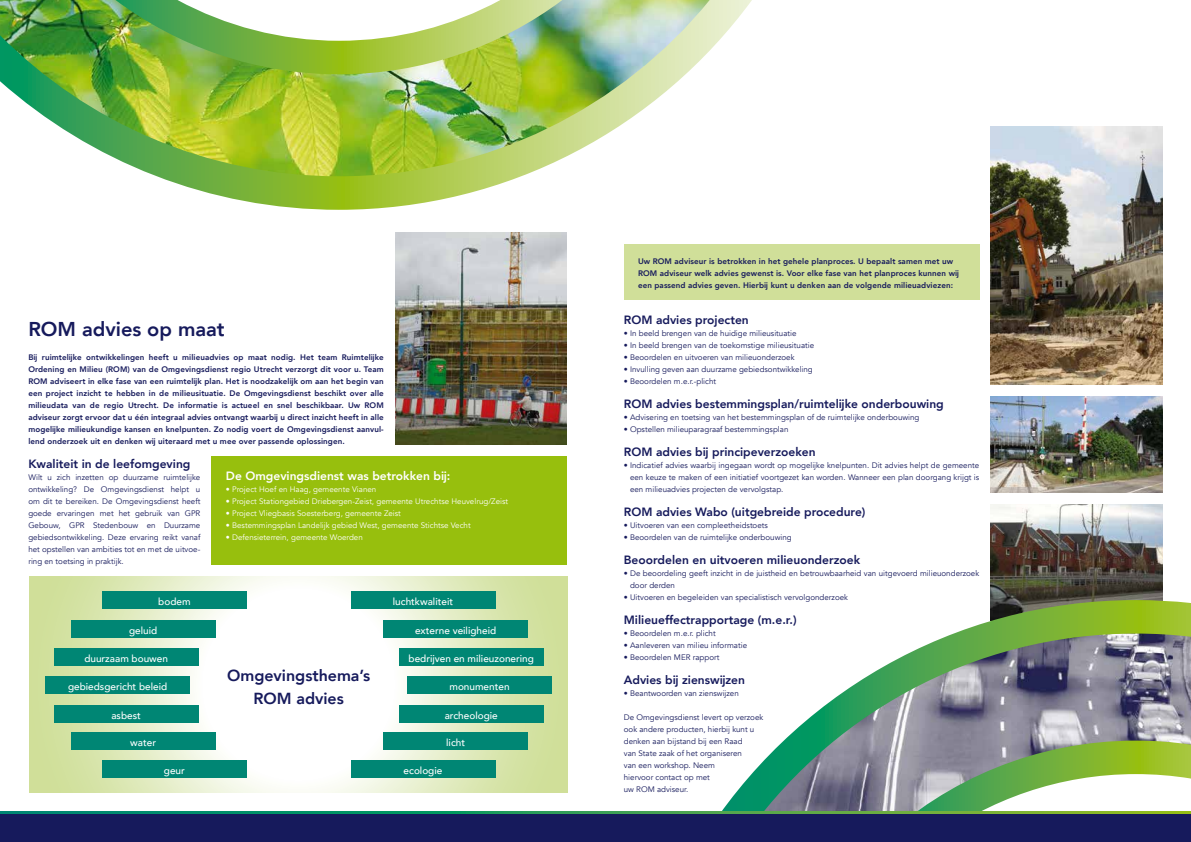
<style>
.page{position:relative;width:1191px;height:842px;background:#fff}
.page>*{position:absolute;margin:0;border:0;box-sizing:border-box;transform-origin:0 0}
.t1{font:800 20px "Avenir";color:#161a5c}
.t2{font:800 16px/23px "Avenir";color:#161a5c;text-align:center}
.t3{font:800 12px "Avenir";color:#161a5c}
.t4{font:800 12px "Avenir";color:#fff}
.t5{font:500 10px "Avenir";color:#fff}
.t6{font:8px/12px "Avenir";color:#161a5c;text-align:justify}
.t7{font:800 8px/12px "Avenir";letter-spacing:.01em;color:#161a5c;text-align:justify}
.t8{font:8px "Avenir";color:#fff}
</style>
<div class="page">
<img style="left:990px;top:396px;width:172px;height:96px">
<img style="left:990px;top:504px;width:172px;height:96px">
<svg style="left:722px;top:600px;width:469px;height:211px"></svg>
<img style="left:0;top:0;width:752px;height:210px">
<div style="left:0;top:814px;width:1191px;height:28px;background:#161a5c"></div>
<svg style="left:0;top:811px;width:1191px;height:3px;background:#39a051"></svg>
<div style="left:212px;top:456px;width:355px;height:108px;background:#97bf0d"></div>
<svg style="left:29px;top:576px;width:538px;height:216px"></svg>
<div style="left:624px;top:245px;width:355px;height:55px;background:#d0df99"></div>
<img style="left:990px;top:126px;width:172px;height:258px">
<div style="left:407px;top:676px;width:145px;height:17px;background:#008674"></div>
<div style="left:54px;top:705px;width:144px;height:17px;background:#008674"></div>
<div style="left:351px;top:592px;width:144px;height:17px;background:#008674"></div>
<div style="left:383px;top:620px;width:145px;height:17px;background:#008674"></div>
<div style="left:399px;top:648px;width:144px;height:17px;background:#008674"></div>
<div style="left:399px;top:705px;width:144px;height:17px;background:#008674"></div>
<div style="left:383px;top:732px;width:145px;height:17px;background:#008674"></div>
<div style="left:351px;top:760px;width:144px;height:17px;background:#008674"></div>
<div style="left:102px;top:760px;width:145px;height:17px;background:#008674"></div>
<div style="left:71px;top:732px;width:144px;height:17px;background:#008674"></div>
<div style="left:45px;top:677px;width:145px;height:17px;background:#008674"></div>
<div style="left:54px;top:648px;width:144px;height:17px;background:#008674"></div>
<div style="left:71px;top:620px;width:144px;height:17px;background:#008674"></div>
<div style="left:102px;top:592px;width:145px;height:17px;background:#008674"></div>
<img style="left:396px;top:232px;width:170px;height:212px">
<h1 class="t1" style="left:28px;top:313px;width:198px">ROM advies op maat</h1>
<p class="t7" style="left:28px;top:351px;width:357px">Bij ruimtelijke ontwikkelingen heeft u milieuadvies op maat nodig. Het team Ruimtelijke Ordening en Milieu (ROM) van de Omgevingsdienst regio Utrecht verzorgt dit voor u. Team ROM adviseert in elke fase van een ruimtelijk plan. Het is noodzakelijk om aan het begin van een project inzicht te hebben in de milieusituatie. De Omgevingsdienst beschikt over alle milieudata van de regio Utrecht. De informatie is actueel en snel beschikbaar. Uw ROM adviseur zorgt ervoor dat u één integraal advies ontvangt waarbij u direct inzicht heeft in alle mogelijke milieukundige kansen en knelpunten. Zo nodig voert de Omgevingsdienst aanvul&shy;lend onderzoek uit en denken wij uiteraard met u mee over passende oplossingen.</p>
<h3 class="t3" style="left:28px;top:454px;width:164px">Kwaliteit in de leefomgeving</h3>
<p class="t6" style="left:28px;top:471px;width:173px">Wilt u zich inzetten op duurzame ruimtelijke ontwikkeling? De Omgevingsdienst helpt u om dit te bereiken. De Omgevingsdienst heeft goede ervaringen met het gebruik van GPR Gebouw, GPR Stedenbouw en Duurzame gebiedsontwikkeling. Deze ervaring reikt vanaf het opstellen van ambities tot en met de uitvoe&shy;ring en toetsing in praktijk.</p>
<h3 class="t4" style="left:226px;top:466px;width:226px">De Omgevingsdienst was betrokken bij:</h3>
<p class="t8" style="left:226px;top:484px;width:152px">• Project Hoef en Haag, gemeente Vianen</p>
<p class="t8" style="left:226px;top:496px;width:284px">• Project Stationgebied Driebergen-Zeist, gemeente Utrechtse Heuvelrug/Zeist</p>
<p class="t8" style="left:226px;top:508px;width:176px">• Project Vliegbasis Soesterberg, gemeente Zeist</p>
<p class="t8" style="left:226px;top:520px;width:246px">• Bestemmingsplan Landelijk gebied West, gemeente Stichtse Vecht</p>
<p class="t8" style="left:226px;top:532px;width:138px">• Defensieterrein, gemeente Woerden</p>
<p class="t5" style="left:158px;top:593px;width:34px">bodem</p>
<p class="t5" style="left:129px;top:622px;width:30px">geluid</p>
<p class="t5" style="left:84px;top:650px;width:85px">duurzaam bouwen</p>
<p class="t5" style="left:68px;top:678px;width:101px">gebiedsgericht beleid</p>
<p class="t5" style="left:111px;top:706px;width:31px">asbest</p>
<p class="t5" style="left:130px;top:734px;width:27px">water</p>
<h2 class="t2" style="left:227px;top:664px;width:145px">Omgevingsthema’s<br>ROM advies</h2>
<p class="t5" style="left:393px;top:593px;width:62px">luchtkwaliteit</p>
<p class="t5" style="left:415px;top:622px;width:83px">externe veiligheid</p>
<p class="t5" style="left:408px;top:650px;width:127px">bedrijven en milieuzonering</p>
<p class="t5" style="left:449px;top:678px;width:62px">monumenten</p>
<p class="t5" style="left:445px;top:706px;width:54px">archeologie</p>
<p class="t5" style="left:446px;top:734px;width:20px">licht</p>
<p class="t5" style="left:164px;top:761px;width:22px">geur</p>
<p class="t5" style="left:403px;top:761px;width:40px">ecologie</p>
<p class="t7" style="left:638px;top:255px;width:320px;text-align:left">Uw ROM adviseur is betrokken in het gehele planproces. U bepaalt samen met uw<br>ROM adviseur welk advies gewenst is. Voor elke fase van het planproces kunnen wij een passend advies geven. Hierbij kunt u denken aan de volgende milieuadviezen:</p>
<h3 class="t3" style="left:624px;top:310px;width:126px">ROM advies projecten</h3>
<p class="t6" style="left:624px;top:327px;width:174px">• In beeld brengen van de huidige milieusituatie</p>
<p class="t6" style="left:624px;top:339px;width:192px">• In beeld brengen van de toekomstige milieusituatie</p>
<p class="t6" style="left:624px;top:351px;width:172px">• Beoordelen en uitvoeren van milieuonderzoek</p>
<p class="t6" style="left:624px;top:363px;width:190px">• Invulling geven aan duurzame gebiedsontwikkeling</p>
<p class="t6" style="left:624px;top:375px;width:94px">• Beoordelen m.e.r.-plicht</p>
<h3 class="t3" style="left:624px;top:394px;width:321px">ROM advies bestemmingsplan/ruimtelijke onderbouwing</h3>
<p class="t6" style="left:624px;top:411px;width:297px">• Advisering en toetsing van het bestemmingsplan of de ruimtelijke onderbouwing</p>
<p class="t6" style="left:624px;top:423px;width:166px">• Opstellen milieuparagraaf bestemmingsplan</p>
<h3 class="t3" style="left:624px;top:442px;width:193px">ROM advies bij principeverzoeken</h3>
<p class="t6" style="left:630px;top:459px;width:351px;text-indent:-6px">• Indicatief advies waarbij ingegaan wordt op mogelijke knelpunten. Dit advies helpt de gemeente een keuze te maken of een initiatief voortgezet kan worden. Wanneer een plan doorgang krijgt is een milieuadvies projecten de vervolgstap.</p>
<h3 class="t3" style="left:624px;top:502px;width:243px">ROM advies Wabo (uitgebreide procedure)</h3>
<p class="t6" style="left:624px;top:519px;width:146px">• Uitvoeren van een compleetheidstoets</p>
<p class="t6" style="left:624px;top:531px;width:169px">• Beoordelen van de ruimtelijke onderbouwing</p>
<h3 class="t3" style="left:624px;top:550px;width:238px">Beoordelen en uitvoeren milieuonderzoek</h3>
<p class="t6" style="left:630px;top:567px;width:351px;text-indent:-6px">• De beoordeling geeft inzicht in de juistheid en betrouwbaarheid van uitgevoerd milieuonderzoek door derden</p>
<p class="t6" style="left:624px;top:591px;width:226px">• Uitvoeren en begeleiden van specialistisch vervolgonderzoek</p>
<h3 class="t3" style="left:624px;top:610px;width:174px">Milieueffectrapportage (m.e.r.)</h3>
<p class="t6" style="left:624px;top:627px;width:93px">• Beoordelen m.e.r. plicht</p>
<p class="t6" style="left:624px;top:639px;width:125px">• Aanleveren van milieu informatie</p>
<p class="t6" style="left:624px;top:651px;width:97px">• Beoordelen MER rapport</p>
<h3 class="t3" style="left:624px;top:670px;width:123px">Advies bij zienswijzen</h3>
<p class="t6" style="left:624px;top:687px;width:116px">• Beantwoorden van zienswijzen</p>
<p class="t6" style="left:624px;top:711px;width:141px;text-align:left">De Omgevingsdienst levert op verzoek ook andere producten, hierbij kunt u denken aan bijstand bij een Raad<br>van State zaak of het organiseren<br>van een workshop. Neem<br>hiervoor contact op met<br>uw ROM adviseur.</p>
</div>
